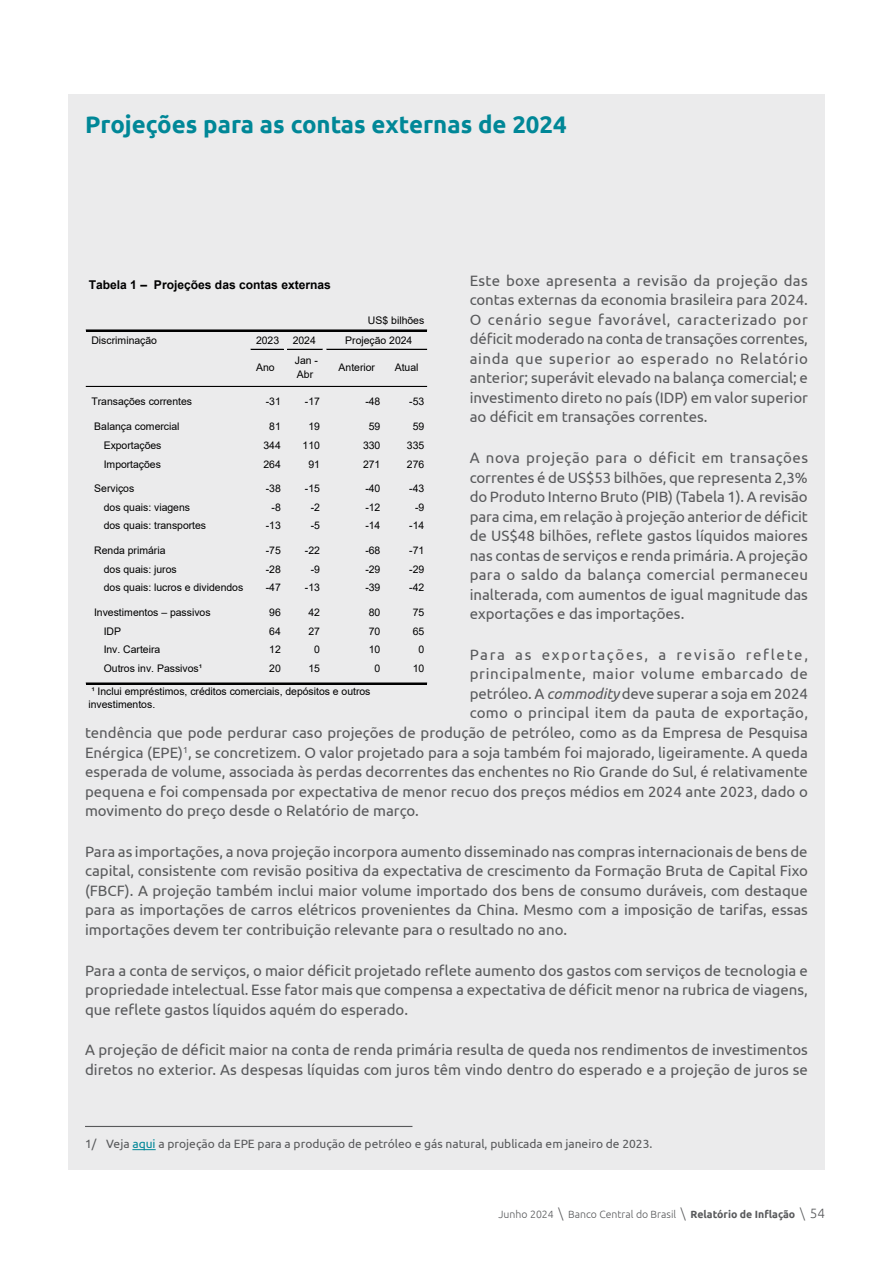
<style>
.page{position:relative;width:893px;height:1263px;background:#fff}
.page>*{position:absolute;margin:0;border:0;box-sizing:border-box;transform-origin:0 0}
.t1{font:700 24px "Ubuntu";color:#008797}
.t2{font:15px/19.5px "Ubuntu";color:#58595b;text-align:justify}
.t3{font:15px "Ubuntu";letter-spacing:.02em;color:#58595b}
.t4{font:15px "Ubuntu";letter-spacing:.045em;color:#58595b}
.t5{font:15px "Ubuntu";letter-spacing:.115em;color:#58595b}
.t6{font:700 12.15px "Arial";letter-spacing:-.005em;color:#000}
.t7{font:12px "Ubuntu";color:#58595b}
.t8{font:10.5px/13.6px "Arial";letter-spacing:-.005em;color:#000}
.t9{font:300 10.5px "Ubuntu";color:#58595b}
.s1{font-style:italic}
.s2{color:#008797}
.s3{font-size:13.5px}
.s4{font-weight:700}
</style>
<div class="page">
<div style="left:68px;top:94px;width:757px;height:1075px;background:#ebebec"></div>
<hr style="left:85px;top:1126px;width:327px;height:1px;background:#58595b">
<svg style="left:132px;top:1149px;width:24px;height:1px"></svg>
<hr style="left:251px;top:349px;width:32px;height:1px;background:#000">
<hr style="left:288px;top:349px;width:34px;height:1px;background:#000">
<hr style="left:86px;top:330px;width:341px;height:1px;background:#000">
<hr style="left:327px;top:349px;width:100px;height:1px;background:#000">
<hr style="left:86px;top:386px;width:341px;height:1px;background:#000">
<hr style="left:86px;top:683px;width:341px;height:1px;background:#000">
<h1 class="t1" style="left:85px;top:110px;width:483px">Projeções para as contas externas de 2024</h1>
<p class="t2" style="left:470px;top:270px;width:340px">Este boxe apresenta a revisão da projeção das contas externas da economia brasileira para 2024.<br>O cenário segue favorável, caracterizado por déficit moderado na conta de transações correntes, ainda que superior ao esperado no Relatório anterior; superávit elevado na balança comercial; e investimento direto no país (IDP) em valor superior ao déficit em transações correntes.</p>
<p class="t2" style="left:470px;top:448px;width:340px">A nova projeção para o déficit em transações correntes é de US$53 bilhões, que representa 2,3% do Produto Interno Bruto (PIB) (Tabela 1). A revisão para cima, em relação à projeção anterior de déficit de US$48 bilhões, reflete gastos líquidos maiores nas contas de serviços e renda primária. A projeção para o saldo da balança comercial permaneceu inalterada, com aumentos de igual magnitude das exportações e das importações.</p>
<p class="t5" style="left:470px;top:645px;width:340px">Para as exportações, a revisão reflete,</p>
<p class="t4" style="left:470px;top:665px;width:340px">principalmente, maior volume embarcado de</p>
<p class="t2" style="left:470px;top:683px;width:340px">petróleo. A <span class="s1">commodity</span> deve superar a soja em 2024</p>
<p class="t3" style="left:470px;top:704px;width:340px">como o principal item da pauta de exportação,</p>
<p class="t2" style="left:85px;top:722px;width:724px">tendência que pode perdurar caso projeções de produção de petróleo, como as da Empresa de Pesquisa</p>
<p class="t2" style="left:85px;top:742px;width:724px">Enérgica (EPE)<sup>1</sup>, se concretizem. O valor projetado para a soja também foi majorado, ligeiramente. A queda</p>
<p class="t2" style="left:85px;top:761px;width:724px">esperada de volume, associada às perdas decorrentes das enchentes no Rio Grande do Sul, é relativamente</p>
<p class="t2" style="left:85px;top:781px;width:724px">pequena e foi compensada por expectativa de menor recuo dos preços médios em 2024 ante 2023, dado o</p>
<p class="t2" style="left:85px;top:800px;width:335px">movimento do preço desde o Relatório de março.</p>
<p class="t2" style="left:85px;top:841px;width:724px">Para as importações, a nova projeção incorpora aumento disseminado nas compras internacionais de bens de capital, consistente com revisão positiva da expectativa de crescimento da Formação Bruta de Capital Fixo (FBCF). A projeção também inclui maior volume importado dos bens de consumo duráveis, com destaque para as importações de carros elétricos provenientes da China. Mesmo com a imposição de tarifas, essas importações devem ter contribuição relevante para o resultado no ano.</p>
<p class="t2" style="left:85px;top:960px;width:724px">Para a conta de serviços, o maior déficit projetado reflete aumento dos gastos com serviços de tecnologia e propriedade intelectual. Esse fator mais que compensa a expectativa de déficit menor na rubrica de viagens, que reflete gastos líquidos aquém do esperado.</p>
<p class="t2" style="left:85px;top:1040px;width:724px">A projeção de déficit maior na conta de renda primária resulta de queda nos rendimentos de investimentos diretos no exterior. As despesas líquidas com juros têm vindo dentro do esperado e a projeção de juros se</p>
<p class="t6" style="left:89px;top:276px;width:244px">Tabela 1 – Projeções das contas externas</p>
<p class="t8" style="left:368px;top:314px;width:58px">US$ bilhões</p>
<p class="t8" style="left:91px;top:333px;width:67px">Discriminação</p>
<p class="t8" style="left:256px;top:333px;width:25px">2023</p>
<p class="t8" style="left:293px;top:333px;width:25px">2024</p>
<p class="t8" style="left:345px;top:333px;width:69px">Projeção 2024</p>
<p class="t8" style="left:256px;top:360px;width:20px">Ano</p>
<p class="t8" style="left:295px;top:353px;width:25px">Jan -<br>Abr</p>
<p class="t8" style="left:339px;top:360px;width:38px">Anterior</p>
<p class="t8" style="left:395px;top:360px;width:25px">Atual</p>
<p class="t8" style="left:91px;top:395px;width:102px">Transações correntes</p>
<p class="t8" style="left:266px;top:395px;width:17px">-31</p>
<p class="t8" style="left:305px;top:395px;width:17px">-17</p>
<p class="t8" style="left:365px;top:395px;width:17px">-48</p>
<p class="t8" style="left:409px;top:395px;width:17px">-53</p>
<p class="t8" style="left:94px;top:420px;width:87px">Balança comercial</p>
<p class="t8" style="left:269px;top:420px;width:13px">81</p>
<p class="t8" style="left:308px;top:420px;width:13px">19</p>
<p class="t8" style="left:369px;top:420px;width:13px">59</p>
<p class="t8" style="left:413px;top:420px;width:13px">59</p>
<p class="t8" style="left:104px;top:438px;width:59px">Exportações</p>
<p class="t8" style="left:263px;top:438px;width:19px">344</p>
<p class="t8" style="left:303px;top:438px;width:19px">110</p>
<p class="t8" style="left:363px;top:438px;width:19px">330</p>
<p class="t8" style="left:407px;top:438px;width:19px">335</p>
<p class="t8" style="left:104px;top:457px;width:59px">Importações</p>
<p class="t8" style="left:263px;top:457px;width:19px">264</p>
<p class="t8" style="left:308px;top:457px;width:13px">91</p>
<p class="t8" style="left:363px;top:457px;width:19px">271</p>
<p class="t8" style="left:407px;top:457px;width:19px">276</p>
<p class="t8" style="left:94px;top:481px;width:42px">Serviços</p>
<p class="t8" style="left:266px;top:481px;width:17px">-38</p>
<p class="t8" style="left:305px;top:481px;width:17px">-15</p>
<p class="t8" style="left:365px;top:481px;width:17px">-40</p>
<p class="t8" style="left:409px;top:481px;width:17px">-43</p>
<p class="t8" style="left:104px;top:500px;width:88px">dos quais: viagens</p>
<p class="t8" style="left:272px;top:500px;width:11px">-8</p>
<p class="t8" style="left:311px;top:500px;width:11px">-2</p>
<p class="t8" style="left:365px;top:500px;width:17px">-12</p>
<p class="t8" style="left:415px;top:500px;width:11px">-9</p>
<p class="t8" style="left:104px;top:519px;width:104px">dos quais: transportes</p>
<p class="t8" style="left:266px;top:519px;width:17px">-13</p>
<p class="t8" style="left:311px;top:519px;width:11px">-5</p>
<p class="t8" style="left:365px;top:519px;width:17px">-14</p>
<p class="t8" style="left:409px;top:519px;width:17px">-14</p>
<p class="t8" style="left:94px;top:544px;width:73px">Renda primária</p>
<p class="t8" style="left:266px;top:544px;width:17px">-75</p>
<p class="t8" style="left:305px;top:544px;width:17px">-22</p>
<p class="t8" style="left:365px;top:544px;width:17px">-68</p>
<p class="t8" style="left:409px;top:544px;width:17px">-71</p>
<p class="t8" style="left:104px;top:562px;width:74px">dos quais: juros</p>
<p class="t8" style="left:266px;top:562px;width:17px">-28</p>
<p class="t8" style="left:311px;top:562px;width:11px">-9</p>
<p class="t8" style="left:365px;top:562px;width:17px">-29</p>
<p class="t8" style="left:409px;top:562px;width:17px">-29</p>
<p class="t8" style="left:104px;top:581px;width:141px">dos quais: lucros e dividendos</p>
<p class="t8" style="left:266px;top:581px;width:17px">-47</p>
<p class="t8" style="left:305px;top:581px;width:17px">-13</p>
<p class="t8" style="left:365px;top:581px;width:17px">-39</p>
<p class="t8" style="left:409px;top:581px;width:17px">-42</p>
<p class="t8" style="left:94px;top:605px;width:118px">Investimentos – passivos</p>
<p class="t8" style="left:269px;top:605px;width:13px">96</p>
<p class="t8" style="left:308px;top:605px;width:13px">42</p>
<p class="t8" style="left:369px;top:605px;width:13px">80</p>
<p class="t8" style="left:413px;top:605px;width:13px">75</p>
<p class="t8" style="left:104px;top:624px;width:19px">IDP</p>
<p class="t8" style="left:269px;top:624px;width:13px">64</p>
<p class="t8" style="left:308px;top:624px;width:13px">27</p>
<p class="t8" style="left:369px;top:624px;width:13px">70</p>
<p class="t8" style="left:413px;top:624px;width:13px">65</p>
<p class="t8" style="left:104px;top:642px;width:58px">Inv. Carteira</p>
<p class="t8" style="left:269px;top:642px;width:13px">12</p>
<p class="t8" style="left:314px;top:642px;width:7px">0</p>
<p class="t8" style="left:369px;top:642px;width:13px">10</p>
<p class="t8" style="left:418px;top:642px;width:7px">0</p>
<p class="t8" style="left:104px;top:661px;width:100px">Outros inv. Passivos¹</p>
<p class="t8" style="left:269px;top:661px;width:13px">20</p>
<p class="t8" style="left:308px;top:661px;width:13px">15</p>
<p class="t8" style="left:375px;top:661px;width:7px">0</p>
<p class="t8" style="left:413px;top:661px;width:13px">10</p>
<p class="t8" style="left:88px;top:684px;width:284px">¹ Inclui empréstimos, créditos comerciais, depósitos e outros investimentos.</p>
<p class="t7" style="left:85px;top:1136px;width:569px">1/ Veja <span class="s2">aqui</span> a projeção da EPE para a produção de petróleo e gás natural, publicada em janeiro de 2023.</p>
<p class="t9" style="left:498px;top:1208px;width:328px">Junho 2024 <span class="s3">\</span> Banco Central do Brasil <span class="s3">\</span> <span class="s4">Relatório de Inflação</span> <span class="s3">\ 54</span></p>
</div>
